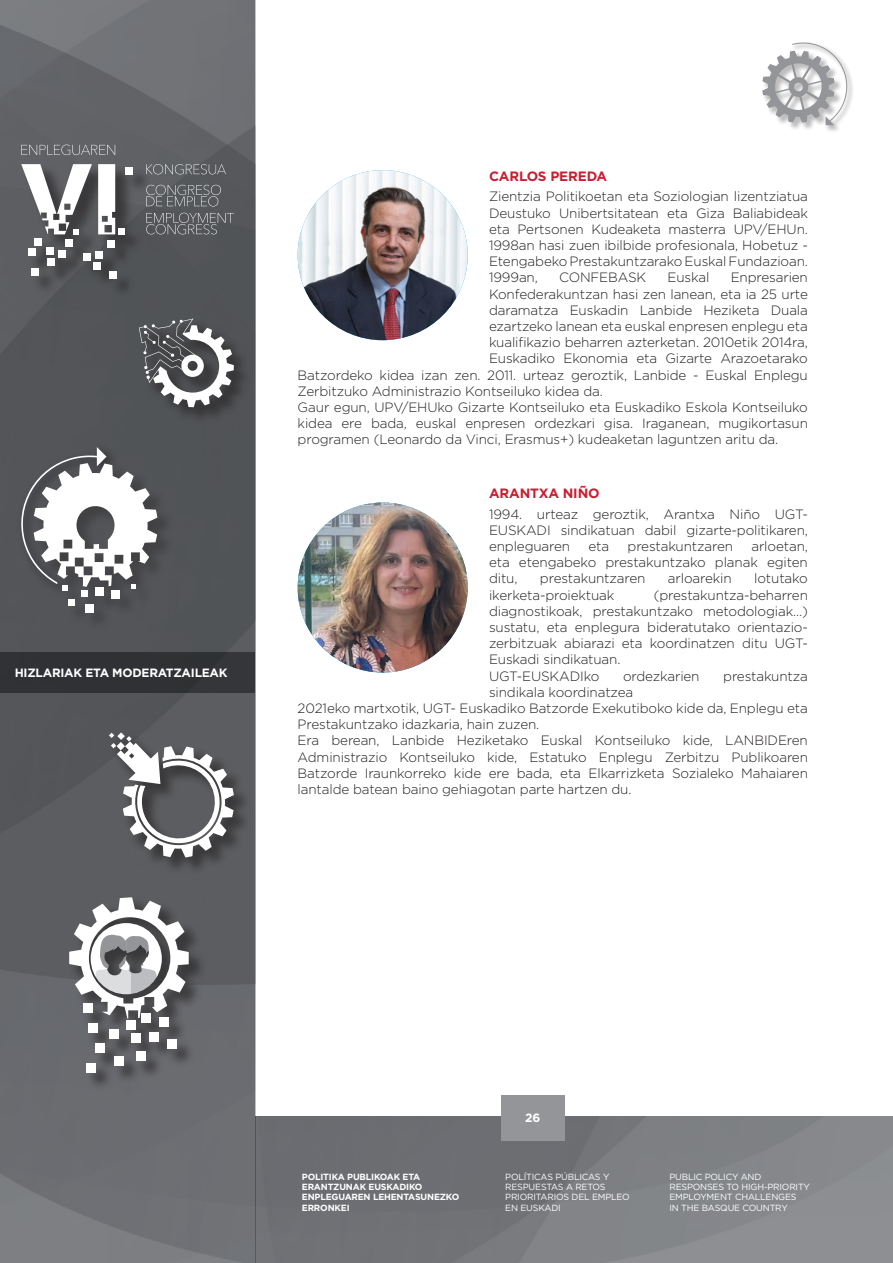
<style>
.page{position:relative;width:893px;height:1263px;background:#fff}
.page>*{position:absolute;margin:0;border:0;box-sizing:border-box;transform-origin:0 0}
.t1{font:300 13.5px/16.2px "Gotham";letter-spacing:-.01em;color:#231f20;text-align:justify}
.t2{font:700 13.5px "Gotham";letter-spacing:-.01em;color:#c61f31}
.t3{font:700 12px "Gotham";letter-spacing:-.02em;color:#fff}
.t4{font:8.85px/10.2px "Gotham";letter-spacing:-.02em;color:#fff}
.t5{font:700 8.85px/10.2px "Gotham";letter-spacing:-.02em;color:#fff}
</style>
<div class="page">
<img style="left:255px;top:1116px;width:638px;height:147px">
<img style="left:0;top:0;width:255px;height:1263px">
<div style="left:22px;top:164px;width:130px;height:134px;background:#231f20;opacity:.6"></div>
<div style="left:125px;top:167px;width:8px;height:7px;background:#fff"></div>
<div style="left:66px;top:239px;width:7px;height:7px;background:#fff"></div>
<svg style="left:21px;top:164px;width:71px;height:71px"></svg>
<div style="left:28px;top:248px;width:8px;height:8px;background:#fff"></div>
<div style="left:32px;top:268px;width:7px;height:7px;background:#fff"></div>
<div style="left:58px;top:250px;width:8px;height:7px;background:#fff"></div>
<div style="left:34px;top:239px;width:8px;height:7px;background:#fff"></div>
<div style="left:46px;top:248px;width:8px;height:7px;background:#fff"></div>
<div style="left:48px;top:259px;width:7px;height:7px;background:#fff"></div>
<div style="left:107px;top:240px;width:8px;height:7px;background:#fff"></div>
<div style="left:110px;top:271px;width:7px;height:8px;background:#fff"></div>
<div style="left:83px;top:253px;width:7px;height:8px;background:#fff"></div>
<svg style="left:98px;top:164px;width:27px;height:70px"></svg>
<div style="left:95px;top:251px;width:7px;height:7px;background:#fff"></div>
<div style="left:93px;top:262px;width:8px;height:7px;background:#fff"></div>
<svg style="left:21px;top:145px;width:94px;height:10px"></svg>
<svg style="left:146px;top:164px;width:80px;height:10px"></svg>
<svg style="left:146px;top:185px;width:75px;height:21px;background:#6c6e71"></svg>
<svg style="left:146px;top:213px;width:88px;height:21px;background:#67696c"></svg>
<div style="left:138px;top:318px;width:114px;height:107px;background:#231f20;opacity:.6"></div>
<svg style="left:139px;top:318px;width:95px;height:89px"></svg>
<div style="left:68px;top:896px;width:139px;height:194px;background:#231f20;opacity:.6"></div>
<div style="left:159px;top:1017px;width:10px;height:10px;background:#fff"></div>
<div style="left:167px;top:1039px;width:10px;height:10px;background:#fff"></div>
<div style="left:95px;top:1043px;width:10px;height:10px;background:#fff"></div>
<div style="left:110px;top:1029px;width:9px;height:10px;background:#fff"></div>
<div style="left:114px;top:1056px;width:10px;height:10px;background:#fff"></div>
<div style="left:86px;top:1063px;width:10px;height:9px;background:#fff"></div>
<div style="left:88px;top:1022px;width:9px;height:10px;background:#fff"></div>
<div style="left:149px;top:1032px;width:10px;height:9px;background:#fff"></div>
<div style="left:131px;top:1033px;width:9px;height:10px;background:#fff"></div>
<div style="left:126px;top:1020px;width:10px;height:9px;background:#fff"></div>
<div style="left:141px;top:1013px;width:10px;height:10px;background:#fff"></div>
<div style="left:136px;top:1051px;width:10px;height:10px;background:#fff"></div>
<svg style="left:69px;top:897px;width:120px;height:122px"></svg>
<div style="left:16px;top:443px;width:104px;height:154px;background:#535559"></div>
<div style="left:33px;top:462px;width:142px;height:168px;background:#525457"></div>
<div style="left:68px;top:599px;width:7px;height:7px;background:#fff"></div>
<div style="left:85px;top:604px;width:9px;height:9px;background:#fff"></div>
<div style="left:111px;top:590px;width:9px;height:8px;background:#fff"></div>
<svg style="left:21px;top:447px;width:136px;height:150px"></svg>
<div style="left:108px;top:732px;width:143px;height:143px;background:#231f20;opacity:.6"></div>
<svg style="left:109px;top:732px;width:125px;height:125px"></svg>
<div style="left:501px;top:1095px;width:64px;height:45px;background:#939598"></div>
<div style="left:762px;top:50px;width:81px;height:81px;background:#231f20;opacity:.3"></div>
<svg style="left:762px;top:42px;width:90px;height:83px"></svg>
<div style="left:0;top:652px;width:255px;height:41px;background:#2f3135"></div>
<img style="left:298px;top:170px;width:170px;height:170px;border-radius:85px">
<img style="left:298px;top:502px;width:170px;height:171px;border-radius:85px">
<p class="t3" style="left:15px;top:665px;width:214px">HIZLARIAK ETA MODERATZAILEAK</p>
<p class="t2" style="left:489px;top:167px;width:120px">CARLOS PEREDA</p>
<p class="t1" style="left:489px;top:188px;width:320px">Zientzia Politikoetan eta Soziologian lizentziatua Deustuko Unibertsitatean eta Giza Baliabideak eta Pertsonen Kudeaketa masterra UPV/EHUn.<br>1998an hasi zuen ibilbide profesionala, Hobetuz - Etengabeko Prestakuntzarako Euskal Fundazioan.<br>1999an,</p>
<p class="t1" style="left:559px;top:269px;width:89px">CONFEBASK</p>
<p class="t1" style="left:667px;top:269px;width:43px">Euskal</p>
<p class="t1" style="left:731px;top:269px;width:79px">Enpresarien</p>
<p class="t1" style="left:489px;top:285px;width:320px">Konfederakuntzan hasi zen lanean, eta ia 25 urte</p>
<p class="t1" style="left:489px;top:301px;width:320px">daramatza Euskadin Lanbide Heziketa Duala</p>
<p class="t1" style="left:489px;top:318px;width:320px">ezartzeko lanean eta euskal enpresen enplegu eta</p>
<p class="t1" style="left:489px;top:334px;width:320px">kualifikazio beharren azterketan. 2010etik 2014ra,</p>
<p class="t1" style="left:489px;top:350px;width:320px">Euskadiko Ekonomia eta Gizarte Arazoetarako</p>
<p class="t1" style="left:298px;top:366px;width:512px">Batzordeko kidea izan zen. 2011. urteaz geroztik, Lanbide - Euskal Enplegu</p>
<p class="t1" style="left:298px;top:382px;width:307px">Zerbitzuko Administrazio Kontseiluko kidea da.</p>
<p class="t1" style="left:298px;top:399px;width:512px">Gaur egun, UPV/EHUko Gizarte Kontseiluko eta Euskadiko Eskola Kontseiluko kidea ere bada, euskal enpresen ordezkari gisa. Iraganean, mugikortasun programen (Leonardo da Vinci, Erasmus+) kudeaketan laguntzen aritu da.</p>
<p class="t2" style="left:489px;top:484px;width:112px">ARANTXA NIÑO</p>
<p class="t1" style="left:489px;top:505px;width:320px">1994. urteaz geroztik, Arantxa Niño UGT-EUSKADI sindikatuan dabil gizarte-politikaren, enpleguaren</p>
<p class="t1" style="left:489px;top:538px;width:320px;text-indent:262px">arloetan, eta etengabeko prestakuntzako planak egiten ditu,</p>
<p class="t1" style="left:588px;top:538px;width:22px">eta</p>
<p class="t1" style="left:628px;top:538px;width:107px">prestakuntzaren</p>
<p class="t1" style="left:540px;top:570px;width:107px">prestakuntzaren</p>
<p class="t1" style="left:668px;top:570px;width:65px">arloarekin</p>
<p class="t1" style="left:754px;top:570px;width:55px">lotutako</p>
<p class="t1" style="left:489px;top:586px;width:127px">ikerketa-proiektuak</p>
<p class="t1" style="left:489px;top:586px;width:320px;text-indent:165px">(prestakuntza-beharren diagnostikoak, prestakuntzako metodologiak…) sustatu, eta enplegura bideratutako orientazio&shy;zerbitzuak abiarazi eta koordinatzen ditu UGT-Euskadi sindikatuan.</p>
<p class="t1" style="left:489px;top:667px;width:112px">UGT-EUSKADIko</p>
<p class="t1" style="left:623px;top:667px;width:78px">ordezkarien</p>
<p class="t1" style="left:723px;top:667px;width:86px">prestakuntza</p>
<p class="t1" style="left:489px;top:683px;width:146px">sindikala koordinatzea</p>
<p class="t1" style="left:298px;top:700px;width:512px">2021eko martxotik, UGT- Euskadiko Batzorde Exekutiboko kide da, Enplegu eta<br>Prestakuntzako idazkaria, hain zuzen.</p>
<p class="t1" style="left:298px;top:732px;width:512px">Era berean, Lanbide Heziketako Euskal Kontseiluko kide, LANBIDEren Administrazio Kontseiluko kide, Estatuko Enplegu Zerbitzu Publikoaren Batzorde Iraunkorreko kide ere bada, eta Elkarrizketa Sozialeko Mahaiaren lantalde batean baino gehiagotan parte hartzen du.</p>
<p class="t3" style="left:525px;top:1110px;width:17px">26</p>
<p class="t5" style="left:302px;top:1172px;width:159px">POLITIKA PUBLIKOAK ETA<br>ERANTZUNAK EUSKADIKO<br>ENPLEGUAREN LEHENTASUNEZKO<br>ERRONKEI</p>
<p class="t4" style="left:505px;top:1171px;width:126px">POLÍTICAS PÚBLICAS Y<br>RESPUESTAS A RETOS<br>PRIORITARIOS DEL EMPLEO<br>EN EUSKADI</p>
<p class="t4" style="left:669px;top:1171px;width:142px">PUBLIC POLICY AND<br>RESPONSES TO HIGH-PRIORITY<br>EMPLOYMENT CHALLENGES<br>IN THE BASQUE COUNTRY</p>
</div>
